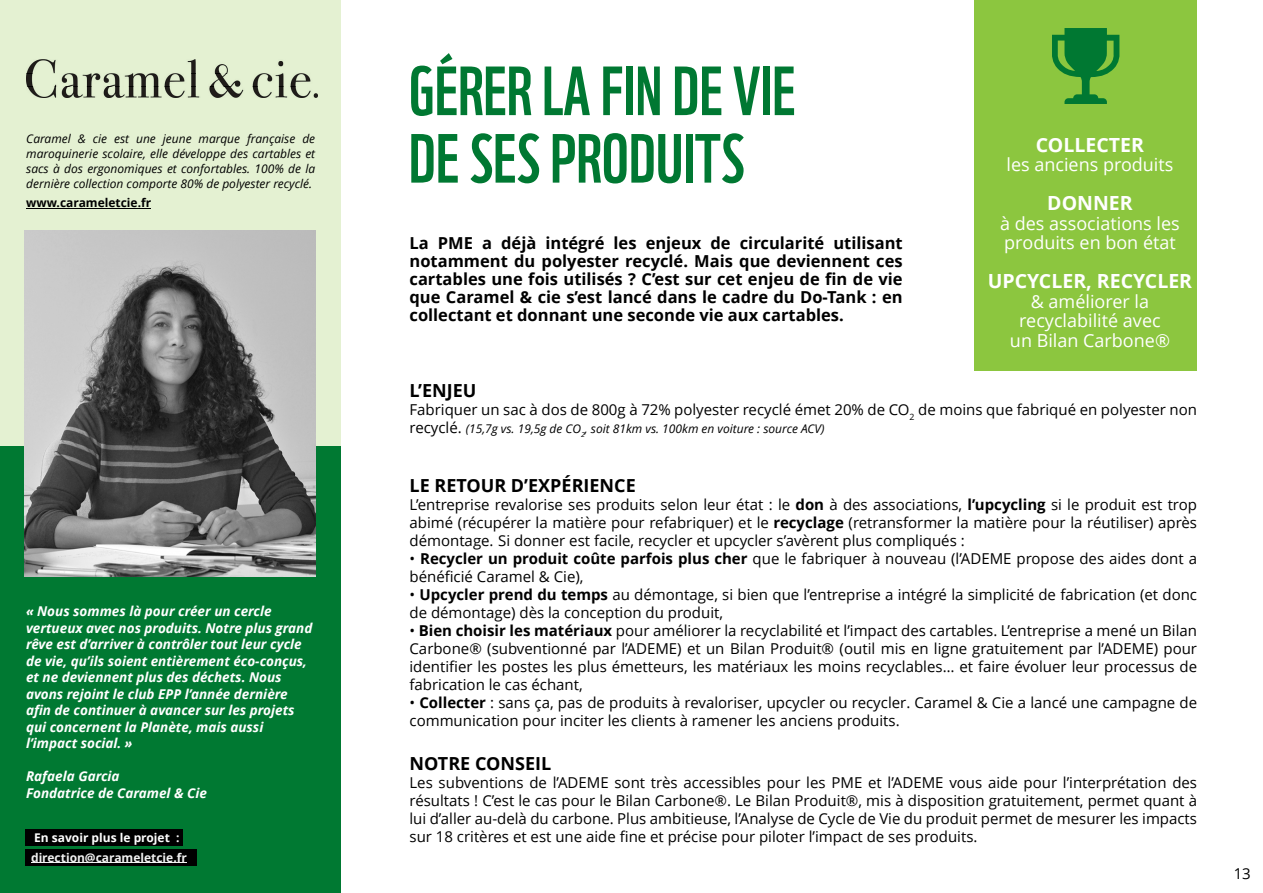
<style>
.page{position:relative;width:1263px;height:893px;background:#fff}
.page>*{position:absolute;margin:0;border:0;box-sizing:border-box;transform-origin:0 0}
.t1{font:67.5px/67.5px "WWF";color:#007832}
.t2{font:700 19.5px "Open Sans";color:#fff}
.t3{font:18px/19.5px "Open Sans";color:#fff}
.t4{font:700 18px "Open Sans";color:#000}
.t5{font:700 16.5px/18px "Open Sans";color:#000;text-align:justify}
.t6{font:15px/18px "Open Sans";color:#000;text-align:justify}
.t7{font:italic 700 13.5px/16.5px "Open Sans";color:#fff}
.t8{font:italic 12px/15px "Open Sans";color:#000;text-align:justify}
.t9{font:700 12px/19.5px "Open Sans";color:#f2f2f2}
.t10{font:700 12px "Open Sans";color:#000}
.s1{color:#fff}
.s2{font-style:normal;font-size:15px}
.s3{font-weight:700}
</style>
<div class="page">
<div style="left:0;top:0;width:340px;height:893px;background:#e4f1d2"></div>
<div style="left:0;top:446px;width:340px;height:447px;background:#007932"></div>
<div style="left:974px;top:0;width:223px;height:370px;background:#8cc63f"></div>
<hr style="left:26px;top:208px;width:125px;height:1px;background:#000">
<img style="left:25px;top:230px;width:290px;height:347px">
<img style="left:26px;top:59px;width:291px;height:39px">
<div style="left:25px;top:829px;width:158px;height:17px;background:#000"></div>
<div style="left:25px;top:849px;width:171px;height:16px;background:#000"></div>
<hr style="left:31px;top:863px;width:156px;height:1px;background:#f2f2f2">
<svg style="left:1052px;top:28px;width:67px;height:76px"></svg>
<p class="t8" style="left:26px;top:132px;width:290px">Caramel &amp; cie est une jeune marque française de maroquinerie scolaire, elle développe des cartables et sacs à dos ergonomiques et confortables. 100% de la dernière collection comporte 80% de polyester recyclé.</p>
<p class="t10" style="left:26px;top:198px;width:126px">www.carameletcie.fr</p>
<p class="t7" style="left:26px;top:604px;width:288px">« Nous sommes là pour créer un cercle vertueux avec nos produits. Notre plus grand rêve est d’arriver à contrôler tout leur cycle de vie, qu’ils soient entièrement éco-conçus, et ne deviennent plus des déchets. Nous avons rejoint le club EPP l’année dernière afin de continuer à avancer sur les projets qui concernent la Planète, mais aussi l’impact social. »</p>
<p class="t7" style="left:26px;top:769px;width:182px">Rafaela Garcia<br>Fondatrice de Caramel &amp; Cie</p>
<p class="t9" style="left:31px;top:829px;width:157px"><span class="s1">En savoir plus le projet</span> : direction@carameletcie.fr</p>
<h1 class="t1" style="left:409px;top:67px;width:388px">GÉRER LA FIN DE VIE<br>DE SES PRODUITS</h1>
<p class="t5" style="left:409px;top:235px;width:495px">La PME a déjà intégré les enjeux de circularité utilisant notamment du polyester recyclé. Mais que deviennent ces cartables une fois utilisés ? C’est sur cet enjeu de fin de vie que Caramel &amp; cie s’est lancé dans le cadre du Do-Tank : en collectant et donnant une seconde vie aux cartables.</p>
<h2 class="t2" style="left:1036px;top:137px;width:110px">COLLECTER</h2>
<p class="t3" style="left:1006px;top:157px;width:168px">les anciens produits</p>
<h2 class="t2" style="left:1047px;top:195px;width:87px">DONNER</h2>
<p class="t3" style="left:1000px;top:215px;width:181px">à des associations les produits en bon état</p>
<h2 class="t2" style="left:988px;top:273px;width:206px">UPCYCLER, RECYCLER</h2>
<p class="t3" style="left:1010px;top:293px;width:162px;text-align:center">&amp; améliorer la recyclabilité avec un Bilan Carbone®</p>
<p class="t4" style="left:409px;top:383px;width:68px">L’ENJEU</p>
<p class="t6" style="left:409px;top:402px;width:789px">Fabriquer un sac à dos de 800g à 72% polyester recyclé émet 20% de CO<sub>2</sub> de moins que fabriqué en polyester non</p>
<p class="t8" style="left:409px;top:422px;width:417px"><span class="s2">recyclé.</span> (15,7g vs. 19,5g de CO<sub>2</sub>, soit 81km vs. 100km en voiture : source ACV)</p>
<p class="t4" style="left:409px;top:478px;width:228px">LE RETOUR D’EXPÉRIENCE</p>
<p class="t6" style="left:409px;top:497px;width:789px">L’entreprise revalorise ses produits selon leur état : le <span class="s3">don</span> à des associations, <span class="s3">l’upcycling</span> si le produit est trop abimé (récupérer la matière pour refabriquer) et le <span class="s3">recyclage</span> (retransformer la matière pour la réutiliser) après démontage. Si donner est facile, recycler et upcycler s’avèrent plus compliqués :</p>
<p class="t6" style="left:409px;top:551px;width:789px">• <span class="s3">Recycler un produit coûte parfois plus cher</span> que le fabriquer à nouveau (l’ADEME propose des aides dont a bénéficié Caramel &amp; Cie),</p>
<p class="t6" style="left:409px;top:587px;width:789px">• <span class="s3">Upcycler prend du temps</span> au démontage, si bien que l’entreprise a intégré la simplicité de fabrication (et donc de démontage) dès la conception du produit,</p>
<p class="t6" style="left:409px;top:623px;width:789px">• <span class="s3">Bien choisir les matériaux</span> pour améliorer la recyclabilité et l’impact des cartables. L’entreprise a mené un Bilan Carbone® (subventionné par l’ADEME) et un Bilan Produit® (outil mis en ligne gratuitement par l’ADEME) pour identifier les postes les plus émetteurs, les matériaux les moins recyclables… et faire évoluer leur processus de fabrication le cas échant,</p>
<p class="t6" style="left:409px;top:695px;width:789px">• <span class="s3">Collecter</span> : sans ça, pas de produits à revaloriser, upcycler ou recycler. Caramel &amp; Cie a lancé une campagne de communication pour inciter les clients à ramener les anciens produits.</p>
<p class="t4" style="left:409px;top:756px;width:143px">NOTRE CONSEIL</p>
<p class="t6" style="left:409px;top:775px;width:789px">Les subventions de l’ADEME sont très accessibles pour les PME et l’ADEME vous aide pour l’interprétation des résultats ! C’est le cas pour le Bilan Carbone®. Le Bilan Produit®, mis à disposition gratuitement, permet quant à lui d’aller au-delà du carbone. Plus ambitieuse, l’Analyse de Cycle de Vie du produit permet de mesurer les impacts sur 18 critères et est une aide fine et précise pour piloter l’impact de ses produits.</p>
<p class="t6" style="left:1234px;top:866px;width:18px">13</p>
</div>
